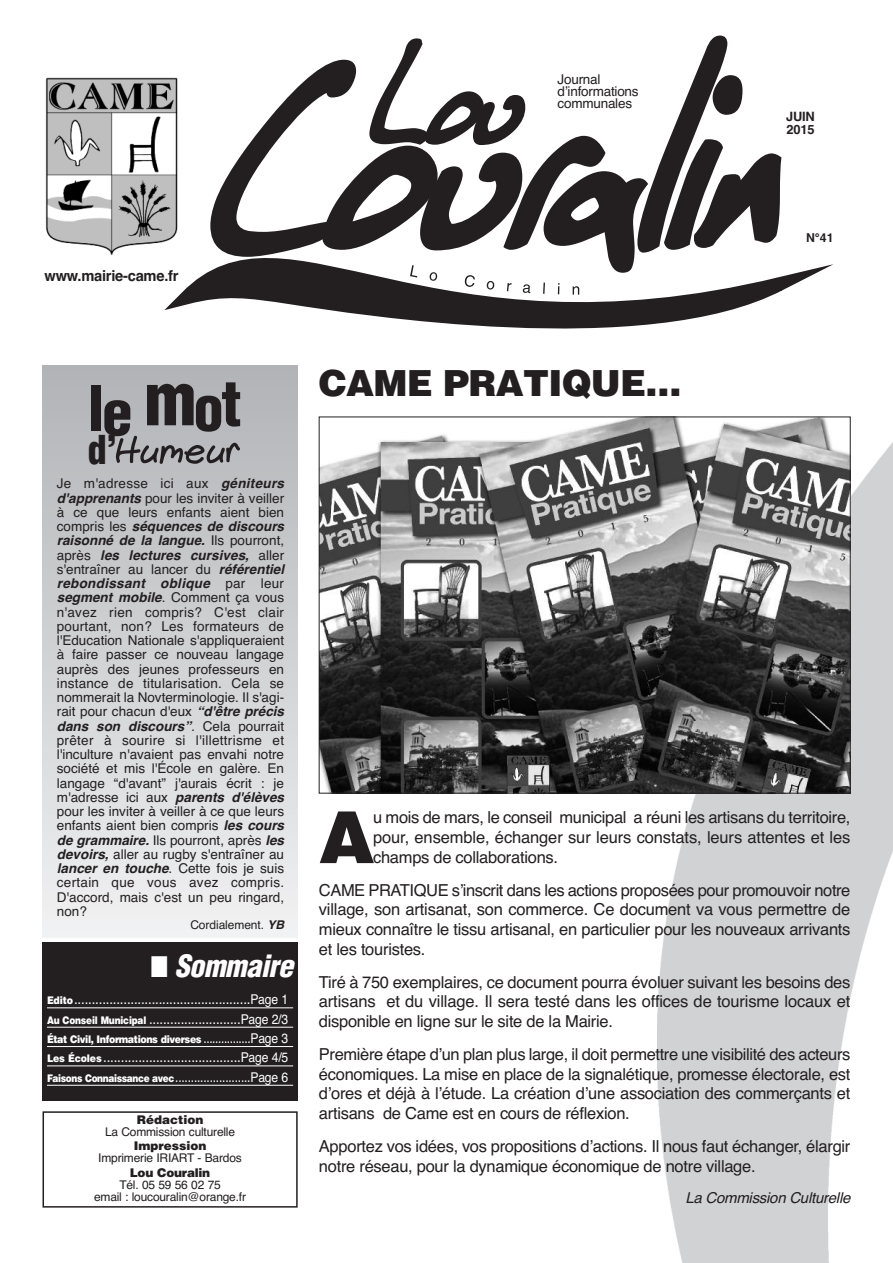
<style>
.page{position:relative;width:893px;height:1263px;background:#fff}
.page>*{position:absolute;margin:0;border:0;box-sizing:border-box;transform-origin:0 0}
.t1{font:900 71.7px "Helvetica LT";color:#231f20}
.t2{font:900 condensed 60.75px "Helvetica LT";color:#231f20}
.t3{font:900 condensed 38.85px "Helvetica LT";color:#231f20}
.t4{font:900 36px "Helvetica LT";letter-spacing:-.02em;color:#231f20}
.t5{font:italic 900 condensed 30px "Helvetica LT";letter-spacing:-.015em;color:#fff}
.t6{font:16.5px/19.8px "Helvetica";letter-spacing:-.015em;color:#231f20;text-align:justify}
.t7{font:15px/19.4px "Helvetica";color:#fff;scale:.9 1}
.t8{font:italic 15px "Helvetica";color:#231f20}
.t9{font:700 15px "Helvetica";letter-spacing:-.015em;color:#231f20}
.t10{font:13.5px/14.2px "Helvetica";color:#231f20}
.t11{font:700 12.9px/12.9px "Helvetica";letter-spacing:-.015em;color:#231f20}
.t12{font:700 12.3px "Helvetica";color:#231f20}
.t13{font:12px/12px "Helvetica";letter-spacing:-.015em;color:#231f20;text-align:center}
.t14{font:900 12px "Helvetica LT";color:#231f20}
.t15{font:900 12px "Helvetica LT";letter-spacing:-.02em;color:#231f20}
.t16{font:900 10.5px "Helvetica LT";letter-spacing:-.04em;color:#fff;scale:.9 1}
.s1{font-size:72px}
.s2{font-weight:700;font-style:italic}
.s3{font-style:italic}
.s4{font-family:"Helvetica LT";font-weight:900;font-size:10.5px}
.s5{font-size:13.5px}
.s6{font-family:"Helvetica";font-weight:400;font-size:15px}
.s7{font-family:"Helvetica";font-weight:400;font-size:13.5px}
</style>
<div class="page">
<img style="left:658px;top:416px;width:235px;height:847px">
<div style="left:43px;top:366px;width:255px;height:571px;background:linear-gradient(to bottom,#b2b3b6,#f0f1f2)"></div>
<div style="left:43px;top:1111px;width:255px;height:96px;border:2px solid #231f20"></div>
<svg style="left:167px;top:264px;width:666px;height:65px"></svg>
<svg style="left:210px;top:36px;width:571px;height:259px"></svg>
<img style="left:45px;top:77px;width:142px;height:192px">
<div style="left:43px;top:942px;width:255px;height:159px;background:#231f20"></div>
<hr style="left:47px;top:1007px;width:246px;height:1px;background:#fff">
<hr style="left:47px;top:1027px;width:246px;height:1px;background:#fff">
<hr style="left:47px;top:1046px;width:246px;height:1px;background:#fff">
<hr style="left:47px;top:1066px;width:246px;height:1px;background:#fff">
<hr style="left:47px;top:1085px;width:246px;height:1px;background:#fff">
<svg style="left:116px;top:436px;width:124px;height:28px;background:#8f8e91"></svg>
<img style="left:321px;top:419px;width:527px;height:372px">
<p class="t10" style="left:558px;top:74px;width:83px;line-height:12px">Journal dʼinformations communales</p>
<p class="t11" style="left:786px;top:110px;width:30px">JUIN<br>2015</p>
<p class="t9" style="left:44px;top:267px;width:136px">www.mairie-came.fr</p>
<p class="t12" style="left:806px;top:231px;width:29px">N°41</p>
<h2 class="t2" style="left:88px;top:370px;width:155px">le <span class="s1">m</span>ot</h2>
<h3 class="t3" style="left:88px;top:425px;width:31px">d’</h3>
<p class="t10" style="left:57px;top:476px;width:234px">Je m'adresse ici aux <span class="s2">géniteurs d'apprenants</span>pour les inviter à veiller à ce que leurs enfants aient bien c o m p r i s l e s <span class="s2">séquences de discours raisonné de la langue.</span> I l s p o u r ro n t , a p r è s <span class="s2">les lectures cursives,</span> a l l e r s'entraîner au lancer du <span class="s2">référentiel rebondissant oblique</span> p a r l e u r <span class="s2">segmentmobile</span>. Comment ça vous n'avez rien compris? C'est clair pourtant, non? Les formateurs de l'Education Nationale s'appliqueraient à faire passer ce nouveau langage auprès des jeunes professeurs en instance de titularisation. Cela se nommerait la Novterminologie. Il s'agi&shy;rait pour chacun d'eux <span class="s2">“d'êtreprécis dans son discours”</span><span class="s3">.</span> Ce l a po u rrait prêter à sourire si l'illettrisme et l'inculture n'avaient pas envahi notre société et mis l'École en galère. En langage “d'avant” j'aurais écrit : je m'adresse ici aux <span class="s2">parents d'élèves </span>pour les inviter à veiller à ce que leurs enfants aient bien compris <span class="s2">lescours degrammaire.</span>Ils pourront, après <span class="s2">les devoirs,</span>aller au rugby s'entraîner au <span class="s2">lancerentouche</span>. Cette fois je suis certain que vous avez compris.<br>D'accord, mais c'est un peu ringard, non?</p>
<p class="t13" style="left:190px;top:919px;width:100px">Cordialement. <span class="s2">YB</span></p>
<h3 class="t5" style="left:151px;top:947px;width:144px">■ Sommaire</h3>
<p class="t7" style="left:47px;top:989px;width:270px"><span class="s4">Edito</span>..................................................<span class="s5">Page 1<br></span><span class="s4">Au Conseil Municipal</span> ..........................<span class="s5">Page 2/3</span></p>
<p class="t16" style="left:47px;top:1032px;width:270px">État Civil, Informations diverses <span class="s6">................</span><span class="s7">Page 3</span></p>
<p class="t7" style="left:47px;top:1047px;width:270px"><span class="s4">Les Écoles</span> .......................................<span class="s5">Page 4/5<br></span><span class="s4">Faisons Connaissance avec</span>........................<span class="s5">Page 6</span></p>
<p class="t14" style="left:137px;top:1112px;width:68px">Rédaction</p>
<p class="t13" style="left:105px;top:1126px;width:132px">La Commission culturelle</p>
<p class="t14" style="left:134px;top:1138px;width:74px">Impression</p>
<p class="t13" style="left:98px;top:1152px;width:145px">Imprimerie IRIART - Bardos</p>
<p class="t15" style="left:130px;top:1164px;width:82px">Lou Couralin</p>
<p class="t13" style="left:94px;top:1178px;width:153px">Tél. 05 59 56 02 75<br>email : loucouralin@orange.fr</p>
<h3 class="t4" style="left:319px;top:360px;width:364px">CAME PRATIQUE…</h3>
<h1 class="t1" style="left:319px;top:790px;width:57px">A</h1>
<p class="t6" style="left:373px;top:808px;width:479px">u mois de mars, le conseil municipal a réuni les artisans du territoire, pour, ensemble, échanger sur leurs constats, leurs attentes et les champs de collaborations.</p>
<p class="t6" style="left:319px;top:880px;width:533px">CAME PRATIQUE sʼinscrit dans les actions proposées pour promouvoir notre village, son artisanat, son commerce. Ce document va vous permettre de mieux connaître le tissu artisanal, en particulier pour les nouveaux arrivants et les touristes.</p>
<p class="t6" style="left:319px;top:972px;width:533px">Tiré à 750 exemplaires, ce document pourra évoluer suivant les besoins des artisans et du village. Il sera testé dans les offices de tourisme locaux et disponible en ligne sur le site de la Mairie.</p>
<p class="t6" style="left:319px;top:1044px;width:533px">Première étape dʼun plan plus large, il doit permettre une visibilité des acteurs économiques. La mise en place de la signalétique, promesse électorale, est dʼores et déjà à lʼétude. La création dʼune association des commerçants et artisans de Came est en cours de réflexion.</p>
<p class="t6" style="left:319px;top:1136px;width:533px">Apportez vos idées, vos propositions dʼactions. Il nous faut échanger, élargir notre réseau, pour la dynamique économique de notre village.</p>
<p class="t8" style="left:685px;top:1189px;width:172px">La Commission Culturelle</p>
</div>
